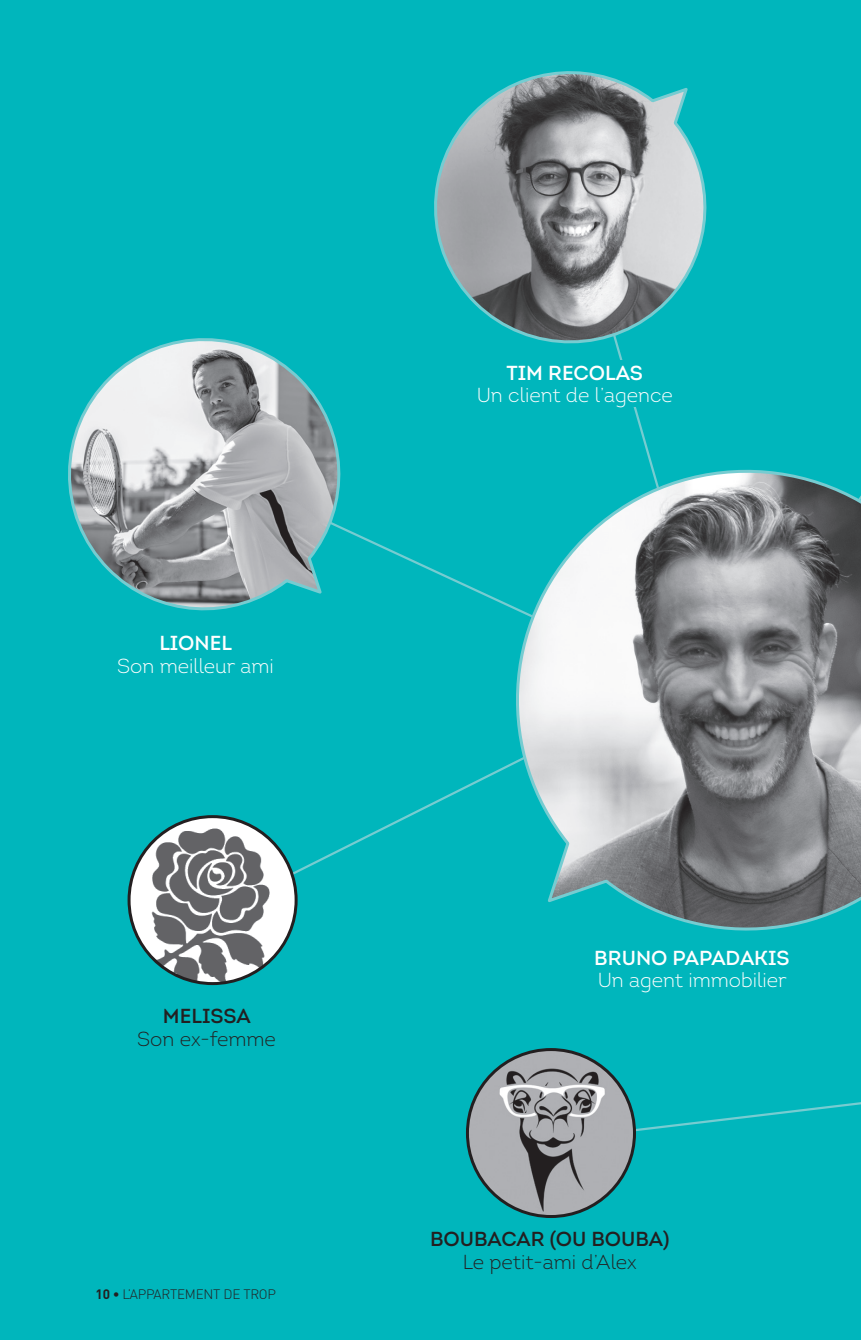
<style>
.page{position:relative;width:861px;height:1340px;background:#fff}
.page>*{position:absolute;margin:0;border:0;box-sizing:border-box;transform-origin:0 0}
.t1{font:300 20.25px "Intro";color:#fff}
.t2{font:20.25px "Intro";color:#fff}
.t3{font:300 20.25px "Intro";color:#231f20}
.t4{font:20.25px "Intro";color:#231f20}
.t5{font:300 13.5px "DIN";letter-spacing:-.02em;color:#231f20}
.s1{font-weight:700}
.s2{font-weight:500}
</style>
<div class="page">
<div style="left:0;top:0;width:860px;height:1339px;background:#00b6bc"></div>
<svg style="left:620px;top:359px;width:27px;height:85px"></svg>
<svg style="left:260px;top:771px;width:236px;height:120px"></svg>
<svg style="left:352px;top:531px;width:144px;height:70px"></svg>
<svg style="left:634px;top:1102px;width:226px;height:32px"></svg>
<svg style="left:496px;top:444px;width:364px;height:487px"></svg>
<svg style="left:68px;top:338px;width:284px;height:273px"></svg>
<svg style="left:434px;top:71px;width:273px;height:288px"></svg>
<img style="left:469px;top:1051px;width:165px;height:165px">
<img style="left:129px;top:816px;width:167px;height:167px;border-radius:83px">
<div style="left:463px;top:360px;width:222px;height:46px;background:#00b6bc"></div>
<p class="t2" style="left:159px;top:630px;width:74px">LIONEL</p>
<p class="t1" style="left:117px;top:653px;width:158px">Son meilleur ami</p>
<p class="t4" style="left:163px;top:1003px;width:89px">MELISSA</p>
<p class="t3" style="left:137px;top:1026px;width:140px">Son ex-femme</p>
<p class="t5" style="left:96px;top:1285px;width:182px"><span class="s1">10</span> <span class="s2">•</span> L’APPARTEMENT DE TROP</p>
<p class="t2" style="left:506px;top:360px;width:138px">TIM RECOLAS</p>
<p class="t1" style="left:476px;top:383px;width:197px">Un client de l’agence</p>
<p class="t2" style="left:594px;top:945px;width:197px">BRUNO PAPADAKIS</p>
<p class="t1" style="left:597px;top:967px;width:190px">Un agent immobilier</p>
<p class="t4" style="left:430px;top:1225px;width:241px">BOUBACAR (OU BOUBA)</p>
<p class="t3" style="left:462px;top:1248px;width:175px">Le petit-ami d’Alex</p>
</div>
